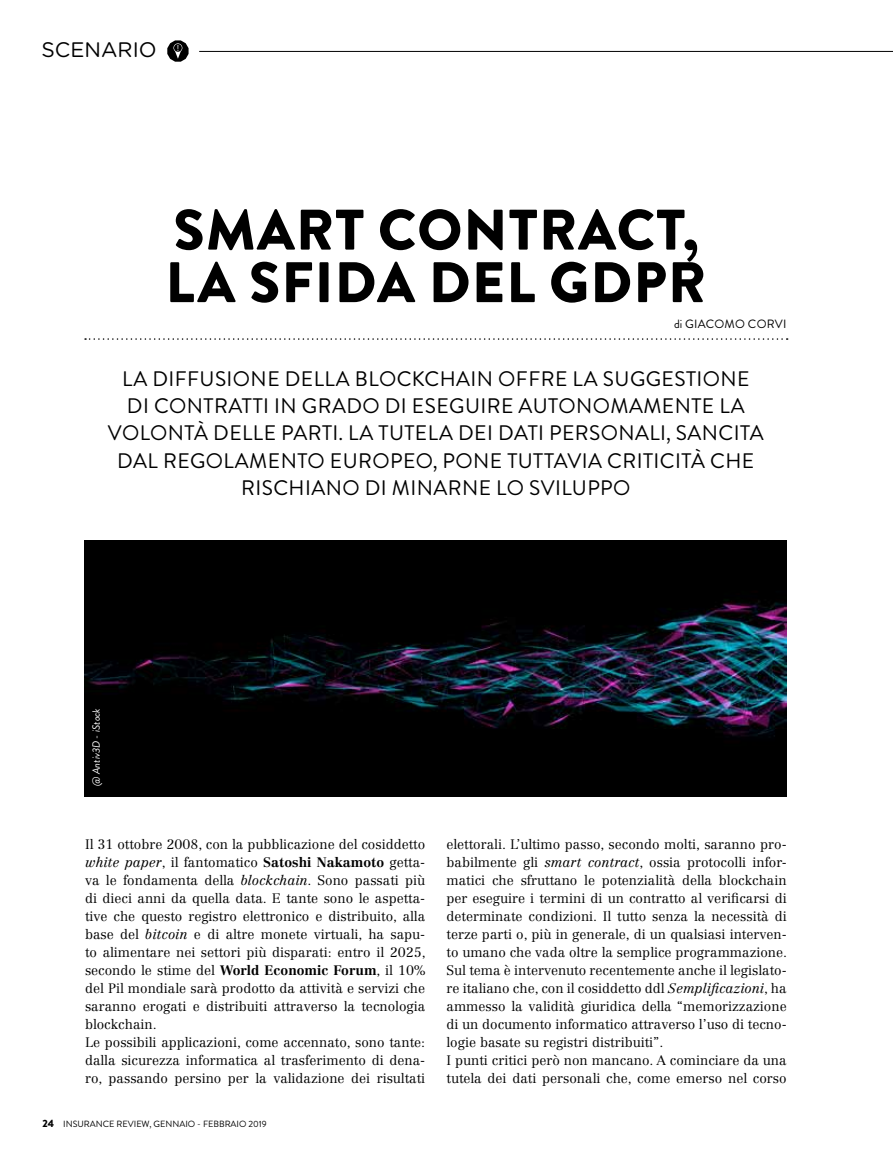
<style>
.page{position:relative;width:893px;height:1170px;background:#fff}
.page>*{position:absolute;margin:0;border:0;box-sizing:border-box;transform-origin:0 0}
.t1{font:900 57px/52.5px "Brandon Grotesque";letter-spacing:.02em;color:#000}
.t2{font:21px/27px "Brandon Grotesque";letter-spacing:.02em;color:#000;text-align:center}
.t3{font:21px "Gotham Rounded";color:#000}
.t4{font:300 13.5px/18px "Centennial LT Std";color:#000}
.t5{font:12px "Brandon Grotesque";letter-spacing:.02em;color:#000}
.t6{font:italic 10.5px "Brandon Grotesque";color:#fff}
.t7{font:9px "Brandon Grotesque";color:#000}
.s1{font-style:italic}
.s2{font-weight:700}
.s3{font-weight:900;font-size:10.5px}
</style>
<div class="page">
<svg style="left:85px;top:338px;width:703px;height:2px"></svg>
<svg style="left:167px;top:40px;width:22px;height:22px"></svg>
<img style="left:84px;top:540px;width:703px;height:256px">
<hr style="left:199px;top:51px;width:694px;height:1px;background:#000">
<h2 class="t3" style="left:41px;top:35px;width:117px">SCENARIO</h2>
<h1 class="t1" style="left:165px;top:204px;width:542px">SMART CONTRACT,<br>LA SFIDA DEL GDPR</h1>
<p class="t5" style="left:674px;top:316px;width:114px">di GIACOMO CORVI</p>
<p class="t2" style="left:108px;top:366px;width:657px">LA DIFFUSIONE DELLA BLOCKCHAIN OFFRE LA SUGGESTIONE<br>DI CONTRATTI IN GRADO DI ESEGUIRE AUTONOMAMENTE LA VOLONTÀ DELLE PARTI. LA TUTELA DEI DATI PERSONALI, SANCITA DAL REGOLAMENTO EUROPEO, PONE TUTTAVIA CRITICITÀ CHE RISCHIANO DI MINARNE LO SVILUPPO</p>
<p class="t6" style="left:89px;top:785px;width:79px;rotate:-90deg">@ Antiv3D - iStock</p>
<p class="t4" style="left:85px;top:835px;width:342px">Il 31 ottobre 2008, con la pubblicazione del cosiddetto <span class="s1">white paper</span>, il fantomatico <span class="s2">Satoshi Nakamoto</span> getta&shy;va le fondamenta della <span class="s1">blockchain</span>. Sono passati più di dieci anni da quella data. E tante sono le aspetta&shy;tive che questo registro elettronico e distribuito, alla base del <span class="s1">bitcoin</span> e di altre monete virtuali, ha sapu&shy;to alimentare nei settori più disparati: entro il 2025, secondo le stime del <span class="s2">World Economic Forum</span>, il 10% del Pil mondiale sarà prodotto da attività e servizi che saranno erogati e distribuiti attraverso la tecnologia blockchain.<br>Le possibili applicazioni, come accennato, sono tante: dalla sicurezza informatica al trasferimento di dena&shy;ro, passando persino per la validazione dei risultati</p>
<p class="t4" style="left:446px;top:835px;width:342px">elettorali. L’ultimo passo, secondo molti, saranno pro&shy;babilmente gli <span class="s1">smart contract</span>, ossia protocolli infor&shy;matici che sfruttano le potenzialità della blockchain per eseguire i termini di un contratto al verificarsi di determinate condizioni. Il tutto senza la necessità di terze parti o, più in generale, di un qualsiasi interven&shy;to umano che vada oltre la semplice programmazione.<br>Sul tema è intervenuto recentemente anche il legislato&shy;re italiano che, con il cosiddetto ddl <span class="s1">Semplificazioni</span>, ha ammesso la validità giuridica della “memorizzazione di un documento informatico attraverso l’uso di tecno&shy;logie basate su registri distribuiti”.<br>I punti critici però non mancano. A cominciare da una tutela dei dati personali che, come emerso nel corso</p>
<p class="t7" style="left:43px;top:1117px;width:226px"><span class="s3">24</span> INSURANCE REVIEW, GENNAIO - FEBBRAIO 2019</p>
</div>
